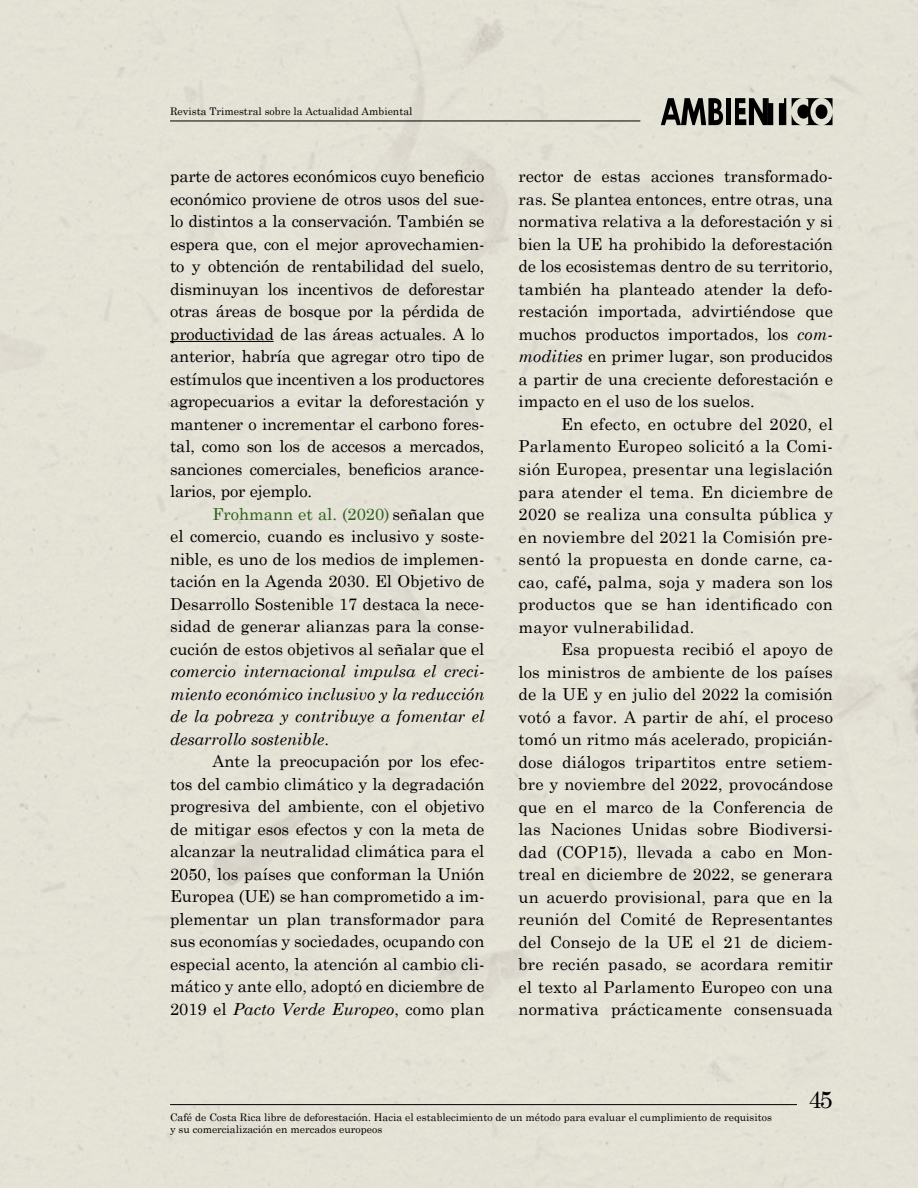
<style>
.page{position:relative;width:918px;height:1188px;background:#e4e1d5}
.page>*{position:absolute;margin:0;border:0;box-sizing:border-box;transform-origin:0 0}
.t1{font:24px "Century Schoolbook";color:#000}
.t2{font:16.5px/22.5px "Century Schoolbook";color:#000;text-align:justify}
.t3{font:italic 16.5px/22.5px "Century Schoolbook";color:#000;text-align:justify}
.t4{font:10.5px/12.6px "Century Schoolbook";color:#000}
.s1{color:#295f19}
.s2{font-style:normal}
.s3{font-style:italic}
.s4{font-weight:700}
</style>
<div class="page">
<hr style="left:170px;top:121px;width:470px;height:1px;background:#000">
<svg style="left:661px;top:98px;width:62px;height:27px;background:#5e5d58"></svg>
<div style="left:726px;top:98px;width:5px;height:27px;background:#000"></div>
<svg style="left:779px;top:98px;width:7px;height:27px"></svg>
<svg style="left:735px;top:98px;width:38px;height:27px"></svg>
<svg style="left:792px;top:98px;width:41px;height:27px"></svg>
<hr style="left:170px;top:1104px;width:627px;height:1px;background:#000">
<hr style="left:170px;top:341px;width:104px;height:1px;background:#000">
<p class="t4" style="left:170px;top:105px;width:244px">Revista Trimestral sobre la Actualidad Ambiental</p>
<p class="t2" style="left:170px;top:165px;width:316px">parte de actores económicos cuyo beneficio económico proviene de otros usos del sue&shy;lo distintos a la conservación. También se espera que, con el mejor aprovechamien&shy;to y obtención de rentabilidad del suelo, disminuyan los incentivos de deforestar otras áreas de bosque por la pérdida de productividad de las áreas actuales. A lo anterior, habría que agregar otro tipo de estímulos que incentiven a los productores agropecuarios a evitar la deforestación y mantener o incrementar el carbono fores&shy;tal, como son los de accesos a mercados, sanciones comerciales, beneficios arance&shy;larios, por ejemplo.</p>
<p class="t2" style="left:170px;top:502px;width:316px;text-indent:43px"><span class="s1">Frohmann et al. (2020)</span> señalan que el comercio, cuando es inclusivo y soste&shy;nible, es uno de los medios de implemen&shy;tación en la Agenda 2030. El Objetivo de Desarrollo Sostenible 17 destaca la nece&shy;sidad de generar alianzas para la conse&shy;cución de estos objetivos al señalar que el</p>
<p class="t3" style="left:170px;top:660px;width:316px">comercio internacional impulsa el creci&shy;miento económico inclusivo y la reducción de la pobreza y contribuye a fomentar el desarrollo sostenible<span class="s2">.</span></p>
<p class="t2" style="left:170px;top:750px;width:316px;text-indent:43px">Ante la preocupación por los efec&shy;tos del cambio climático y la degradación progresiva del ambiente, con el objetivo de mitigar esos efectos y con la meta de alcanzar la neutralidad climática para el 2050, los países que conforman la Unión Europea (UE) se han comprometido a im&shy;plementar un plan transformador para sus economías y sociedades, ocupando con especial acento, la atención al cambio cli&shy;mático y ante ello, adoptó en diciembre de 2019 el <span class="s3">Pacto Verde Europeo</span>, como plan</p>
<p class="t2" style="left:519px;top:165px;width:316px">rector de estas acciones transformado&shy;ras. Se plantea entonces, entre otras, una normativa relativa a la deforestación y si bien la UE ha prohibido la deforestación de los ecosistemas dentro de su territorio, también ha planteado atender la defo&shy;restación importada, advirtiéndose que muchos productos importados, los <span class="s3">com&shy;modities</span> en primer lugar, son producidos a partir de una creciente deforestación e impacto en el uso de los suelos.</p>
<p class="t2" style="left:519px;top:412px;width:316px;text-indent:43px">En efecto, en octubre del 2020, el Parlamento Europeo solicitó a la Comi&shy;sión Europea, presentar una legislación para atender el tema. En diciembre de 2020 se realiza una consulta pública y en noviembre del 2021 la Comisión pre&shy;sentó la propuesta en donde carne, ca&shy;cao, café<span class="s4">,</span> palma, soja y madera son los productos que se han identificado con mayor vulnerabilidad.</p>
<p class="t2" style="left:519px;top:637px;width:316px;text-indent:43px">Esa propuesta recibió el apoyo de los ministros de ambiente de los países de la UE y en julio del 2022 la comisión votó a favor. A partir de ahí, el proceso tomó un ritmo más acelerado, propicián&shy;dose diálogos tripartitos entre setiem&shy;bre y noviembre del 2022, provocándose que en el marco de la Conferencia de las Naciones Unidas sobre Biodiversi&shy;dad (COP15), llevada a cabo en Mon&shy;treal en diciembre de 2022, se generara un acuerdo provisional, para que en la reunión del Comité de Representantes del Consejo de la UE el 21 de diciem&shy;bre recién pasado, se acordara remitir el texto al Parlamento Europeo con una normativa prácticamente consensuada</p>
<h1 class="t1" style="left:809px;top:1085px;width:26px">45</h1>
<p class="t4" style="left:170px;top:1110px;width:603px">Café de Costa Rica libre de deforestación. Hacia el establecimiento de un método para evaluar el cumplimiento de requisitos y su comercialización en mercados europeos</p>
</div>
